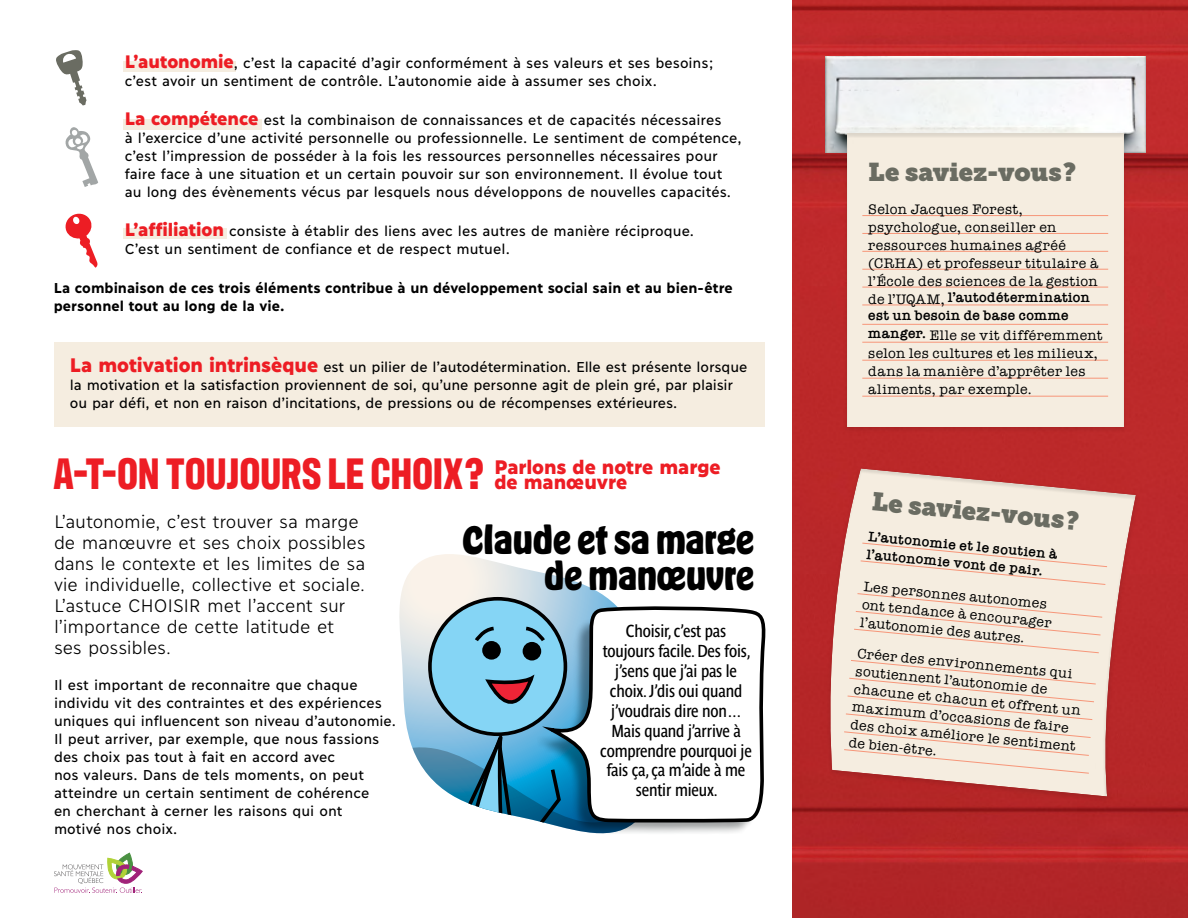
<style>
.page{position:relative;width:1188px;height:918px;background:#fff}
.page>*{position:absolute;margin:0;border:0;box-sizing:border-box;transform-origin:0 0}
.t1{font:700 45px "Antarctican Headline";letter-spacing:-.005em;color:#ed1d24}
.t2{font:700 36.15px/36.2px "Hobeaux";color:#000;text-align:right}
.t3{font:25.5px "Museo Slab";letter-spacing:-.005em;color:#6a6c62}
.t4{font:900 19.5px/15px "Ilisarniq";letter-spacing:-.005em;color:#ed1d24}
.t5{font:300 18px/21px "Ilisarniq";letter-spacing:-.01em;color:#000}
.t6{font:17.25px/20px "Parisine Std Narr";letter-spacing:-.01em;color:#000;text-align:center}
.t7{font:14.25px/18px "Ilisarniq";color:#000}
.t8{font:14.25px/18px "American Typewriter";letter-spacing:.03em;color:#000}
.t9{font:700 14.25px/18px "Ilisarniq";letter-spacing:.005em;color:#000}
.t10{font:600 14.25px/18px "American Typewriter";letter-spacing:.02em;color:#000}
.s1{font-weight:900;font-size:18px;color:#ed1d24}
.s2{font-weight:900;font-size:19.5px;color:#ed1d24}
.s3{font-weight:400}
.s4{font-weight:600}
</style>
<div class="page">
<svg style="left:399px;top:554px;width:198px;height:121px"></svg>
<div style="left:430px;top:599px;width:135px;height:135px;background:#85d5f5;border-radius:50%"></div>
<svg style="left:475px;top:626px;width:19px;height:16px"></svg>
<svg style="left:402px;top:675px;width:106px;height:140px"></svg>
<div style="left:482px;top:641px;width:19px;height:19px;background:#000;border-radius:50%"></div>
<img style="left:508px;top:591px;width:258px;height:229px">
<svg style="left:531px;top:603px;width:234px;height:231px"></svg>
<div style="left:123px;top:61px;width:112px;height:11px;background:#f5ede0"></div>
<div style="left:123px;top:119px;width:138px;height:11px;background:#f5ede0"></div>
<div style="left:123px;top:229px;width:104px;height:10px;background:#f5ede0"></div>
<img style="left:792px;top:0;width:396px;height:918px">
<img style="left:825px;top:56px;width:321px;height:96px">
<div style="left:832px;top:123px;width:305px;height:304px;background:#000;opacity:.1"></div>
<hr style="left:862px;top:215px;width:246px;height:1px;background:#f79679">
<hr style="left:862px;top:287px;width:246px;height:1px;background:#f79679">
<hr style="left:862px;top:251px;width:246px;height:1px;background:#f79679">
<hr style="left:862px;top:324px;width:246px;height:1px;background:#f79679">
<hr style="left:862px;top:233px;width:246px;height:1px;background:#f79679">
<hr style="left:862px;top:305px;width:246px;height:1px;background:#f79679">
<hr style="left:862px;top:269px;width:246px;height:1px;background:#f79679">
<hr style="left:862px;top:342px;width:246px;height:1px;background:#f79679">
<hr style="left:862px;top:360px;width:246px;height:1px;background:#f79679">
<hr style="left:862px;top:378px;width:246px;height:1px;background:#f79679">
<hr style="left:862px;top:396px;width:246px;height:1px;background:#f79679">
<div style="left:54px;top:342px;width:711px;height:85px;background:#f5ede0"></div>
<svg style="left:806px;top:455px;width:344px;height:344px;background:#d3837e"></svg>
<svg style="left:860px;top:543px;width:247px;height:42px;background:#f5e8db"></svg>
<svg style="left:854px;top:593px;width:249px;height:60px;background:#f5e8da"></svg>
<svg style="left:844px;top:660px;width:252px;height:114px;background:#f4e8da"></svg>
<svg style="left:65px;top:127px;width:33px;height:60px"></svg>
<svg style="left:56px;top:50px;width:31px;height:55px"></svg>
<svg style="left:65px;top:213px;width:33px;height:55px"></svg>
<svg style="left:54px;top:853px;width:88px;height:40px"></svg>
<p class="t7" style="left:125px;top:53px;width:590px"><span class="s1">L’autonomie</span>, c’est la capacité d’agir conformément à ses valeurs et ses besoins; c’est avoir un sentiment de contrôle. L’autonomie aide à assumer ses choix.</p>
<p class="t7" style="left:125px;top:110px;width:618px"><span class="s1">La compétence</span> est la combinaison de connaissances et de capacités nécessaires<br>à l’exercice d’une activité personnelle ou professionnelle. Le sentiment de compétence, c’est l’impression de posséder à la fois les ressources personnelles nécessaires pour faire face à une situation et un certain pouvoir sur son environnement. Il évolue tout au long des évènements vécus par lesquels nous développons de nouvelles capacités.</p>
<p class="t7" style="left:125px;top:221px;width:571px"><span class="s1">L’affiliation</span> consiste à établir des liens avec les autres de manière réciproque.<br>C’est un sentiment de confiance et de respect mutuel.</p>
<p class="t9" style="left:54px;top:278px;width:681px">La combinaison de ces trois éléments contribue à un développement social sain et au bien-être personnel tout au long de la vie.</p>
<p class="t7" style="left:70px;top:357px;width:679px"><span class="s2">La motivation intrinsèque</span> est un pilier de l’autodétermination. Elle est présente lorsque la motivation et la satisfaction proviennent de soi, qu’une personne agit de plein gré, par plaisir ou par défi, et non en raison d’incitations, de pressions ou de récompenses extérieures.</p>
<h1 class="t1" style="left:54px;top:441px;width:431px">A-T-ON TOUJOURS LE CHOIX?</h1>
<h3 class="t4" style="left:494px;top:459px;width:228px">Parlons de notre marge de manœuvre</h3>
<p class="t5" style="left:54px;top:510px;width:313px">L’autonomie, c’est trouver sa marge de manœuvre et ses choix possibles dans le contexte et les limites de sa vie individuelle, collective et sociale.<br>L’astuce CHOISIR met l’accent sur l’importance de cette latitude et ses possibles.</p>
<p class="t7" style="left:54px;top:675px;width:344px">Il est important de reconnaitre que chaque individu vit des contraintes et des expériences uniques qui influencent son niveau d’autonomie.<br>Il peut arriver, par exemple, que nous fassions des choix pas tout à fait en accord avec<br>nos valeurs. Dans de tels moments, on peut atteindre un certain sentiment de cohérence<br>en cherchant à cerner les raisons qui ont<br>motivé nos choix.</p>
<h2 class="t2" style="left:462px;top:521px;width:293px">Claude et sa marge de manœuvre</h2>
<p class="t6" style="left:600px;top:621px;width:153px">Choisir, c’est pas toujours facile. Des fois, j’sens que j’ai pas le choix. J’dis oui quand j’voudrais dire non…<br>Mais quand j’arrive à comprendre pourquoi je fais ça, ça m’aide à me sentir mieux.</p>
<h3 class="t3" style="left:868px;top:157px;width:210px">Le saviez-vous?</h3>
<p class="t8" style="left:868px;top:200px;width:231px">Selon Jacques Forest, psychologue, conseiller en ressources humaines agréé (CRHA) et professeur titulaire à l’École des sciences de la gestion</p>
<p class="t10" style="left:868px;top:288px;width:223px"><span class="s3">de l’UQAM,</span> l’autodétermination est un besoin de base comme</p>
<p class="t8" style="left:868px;top:326px;width:236px"><span class="s4">manger.</span> Elle se vit différemment selon les cultures et les milieux, dans la manière d’apprêter les aliments, par exemple.</p>
<h3 class="t3" style="left:874px;top:485px;width:210px;rotate:6deg">Le saviez-vous?</h3>
<p class="t10" style="left:869px;top:528px;width:191px;rotate:5deg">L’autonomie et le soutien à l’autonomie vont de pair.</p>
<p class="t8" style="left:864px;top:578px;width:192px;rotate:5deg">Les personnes autonomes ont tendance à encourager l’autonomie des autres.</p>
<p class="t8" style="left:857px;top:644px;width:230px;rotate:5deg">Créer des environnements qui soutiennent l’autonomie de chacune et chacun et offrent un maximum d’occasions de faire des choix améliore le sentiment de bien-être.</p>
</div>
